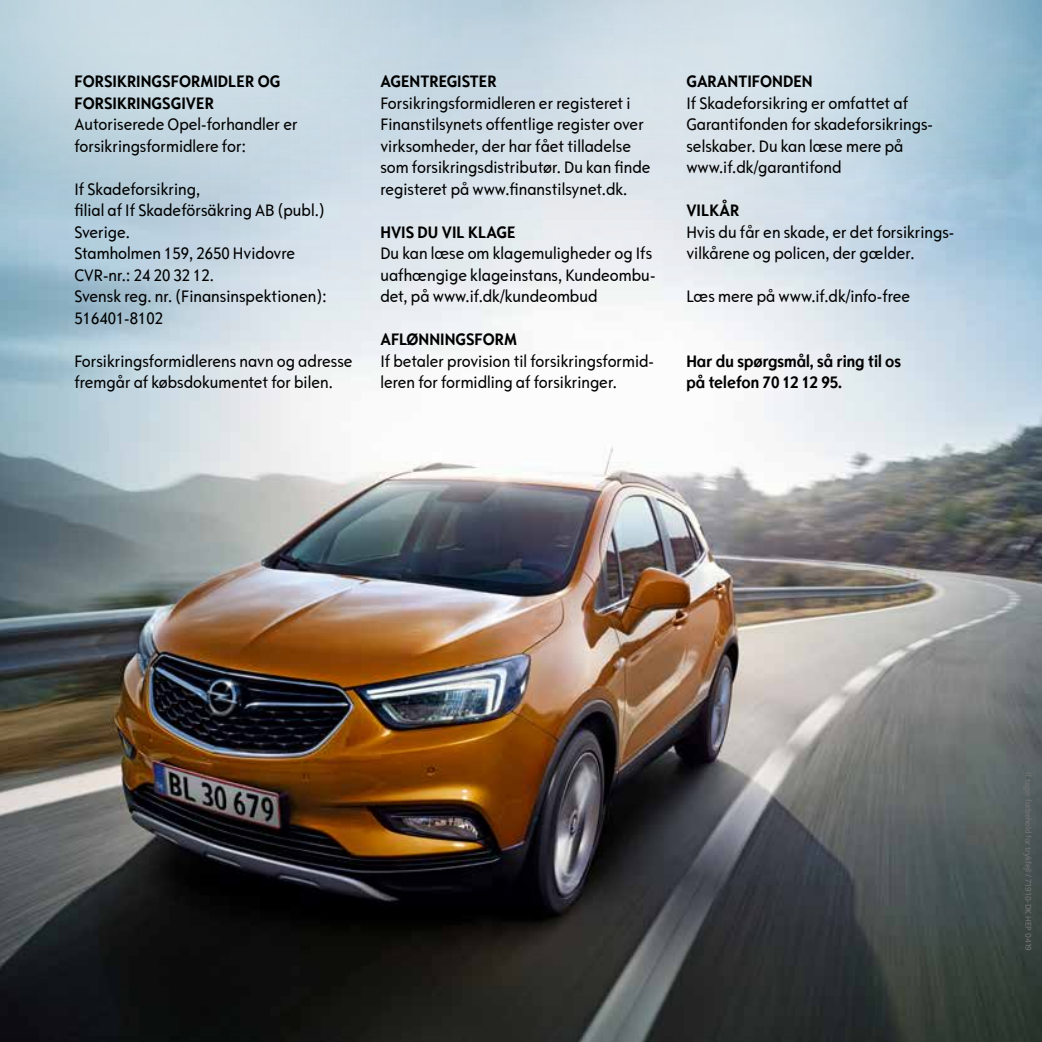
<style>
.page{position:relative;width:1042px;height:1042px;background:#fff}
.page>*{position:absolute;margin:0;border:0;box-sizing:border-box;transform-origin:0 0}
.t1{font:condensed 17.5px/21.5px "Opel Sans";color:#000}
.t2{font:700 17.5px/21.5px "Opel Sans Condensed";color:#000}
.t3{font:8.75px "Bliss If Pro";color:#747474}
</style>
<div class="page">
<img style="left:0;top:316px;width:1042px;height:726px">
<svg style="left:0;top:0;width:1042px;height:316px;background:#c7d9e3"></svg>
<p class="t2" style="left:74px;top:70px;width:207px">FORSIKRINGSFORMIDLER OG<br>FORSIKRINGSGIVER</p>
<p class="t1" style="left:74px;top:114px;width:225px">Autoriserede Opel-forhandler er forsikringsformidlere for:</p>
<p class="t1" style="left:74px;top:178px;width:254px">If Skadeforsikring,<br>filial af If Skadeförsäkring AB (publ.)<br>Sverige.<br>Stamholmen 159, 2650 Hvidovre<br>CVR-nr.: 24 20 32 12.<br>Svensk reg. nr. (Finansinspektionen):<br>516401-8102</p>
<p class="t1" style="left:74px;top:350px;width:280px">Forsikringsformidlerens navn og adresse fremgår af købsdokumentet for bilen.</p>
<p class="t2" style="left:380px;top:70px;width:118px">AGENTREGISTER</p>
<p class="t1" style="left:380px;top:92px;width:272px">Forsikringsformidleren er registeret i Finanstilsynets offentlige register over virksomheder, der har fået tilladelse som forsikringsdistributør. Du kan finde registeret på www.finanstilsynet.dk.</p>
<p class="t2" style="left:380px;top:221px;width:137px">HVIS DU VIL KLAGE</p>
<p class="t1" style="left:380px;top:243px;width:276px">Du kan læse om klagemuligheder og Ifs uafhængige klageinstans, Kundeombu&shy;det, på www.if.dk/kundeombud</p>
<p class="t2" style="left:380px;top:329px;width:138px">AFLØNNINGSFORM</p>
<p class="t1" style="left:380px;top:350px;width:275px">If betaler provision til forsikringsformid&shy;leren for formidling af forsikringer.</p>
<p class="t2" style="left:686px;top:70px;width:128px">GARANTIFONDEN</p>
<p class="t1" style="left:686px;top:92px;width:248px">If Skadeforsikring er omfattet af<br>Garantifonden for skadeforsikrings&shy;selskaber. Du kan læse mere på www.if.dk/garantifond</p>
<p class="t2" style="left:686px;top:200px;width:54px">VILKÅR</p>
<p class="t1" style="left:686px;top:221px;width:269px">Hvis du får en skade, er det forsikrings&shy;vilkårene og policen, der gælder.</p>
<p class="t1" style="left:686px;top:286px;width:225px">Læs mere på www.if.dk/info-free</p>
<p class="t2" style="left:686px;top:350px;width:216px">Har du spørgsmål, så ring til os på telefon 70 12 12 95.</p>
<p class="t3" style="left:1033px;top:772px;width:181px;rotate:90deg">If tager forbehold for trykfejl / 71910-DK HEP 0419</p>
</div>
